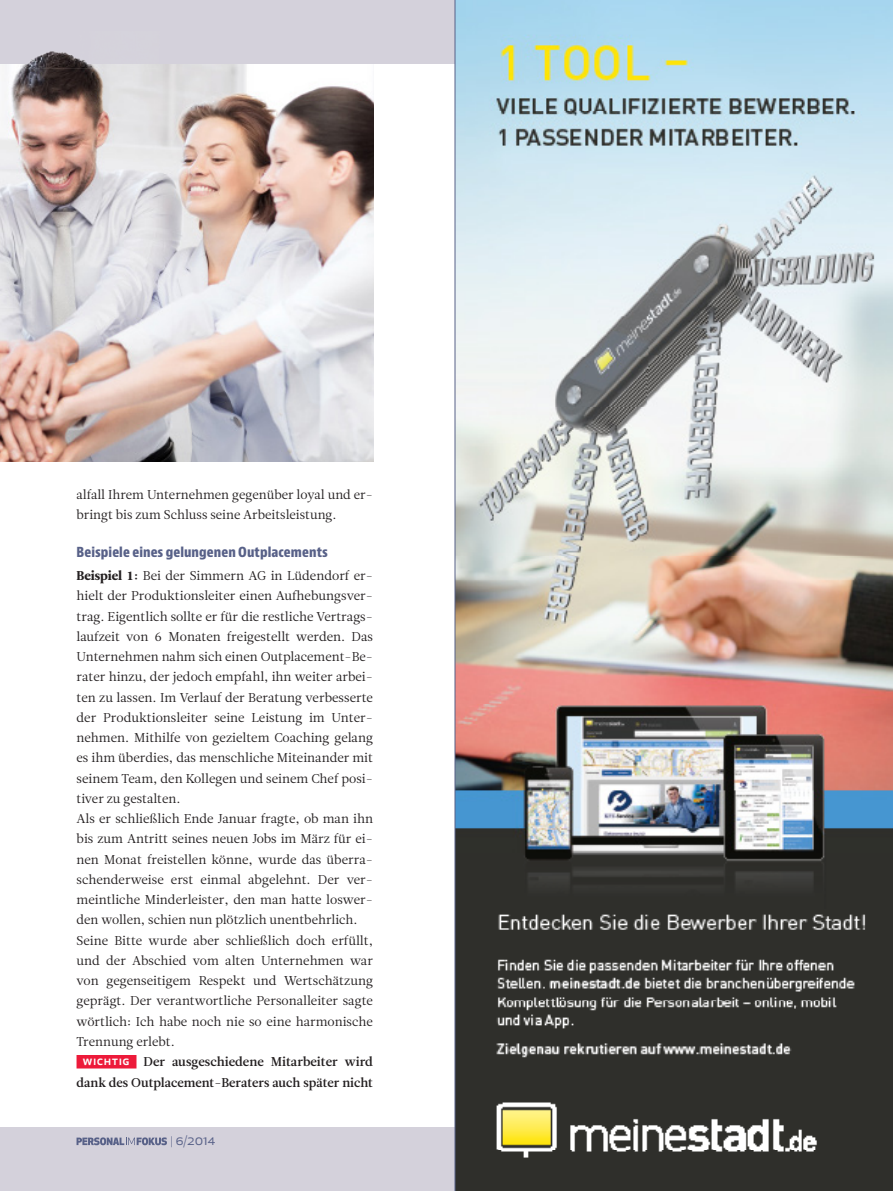
<style>
.page{position:relative;width:893px;height:1191px;background:#fff}
.page>*{position:absolute;margin:0;border:0;box-sizing:border-box;transform-origin:0 0}
.t1{font:15px "Apex New";color:#586188}
._06_Zwischenüberschr{font:800 condensed 13.5px "Bernino Sans";letter-spacing:.005em;color:#586188}
._03_Body_Normal{font:12.75px/20.2px "Leitura News Roman 1";color:#231f20;text-align:justify}
.praxistipp{font:12.75px/20.2px "Leitura News Roman 3";color:#231f20;text-align:center}
.s1{font-family:"Leitura News Roman 4"}
.s2{font-family:"Apex New";font-weight:500;color:#fff}
.s3{font-size:10.8px}
.s4{font-size:12px}
</style>
<div class="page">
<div style="left:0;top:0;width:455px;height:64px;background:#d4d1db"></div>
<div style="left:77px;top:1055px;width:59px;height:13px;background:#ed1a3a"></div>
<img style="left:0;top:175px;width:373px;height:286px">
<img style="left:0;top:51px;width:373px;height:124px">
<img style="left:456px;top:0;width:437px;height:1191px">
<div style="left:0;top:1127px;width:455px;height:64px;background:#d4d1db"></div>
<svg style="left:77px;top:1137px;width:90px;height:8px"></svg>
<hr style="left:455px;top:0;width:1px;height:1191px;background:#586188">
<p class="_03_Body_Normal" style="left:77px;top:485px;width:298px">alfall Ihrem Unternehmen gegenüber loyal und er&shy;bringt bis zum Schluss seine Arbeitsleistung.</p>
<p class="_06_Zwischenüberschr" style="left:77px;top:543px;width:253px">Beispiele eines gelungenen Outplacements</p>
<p class="_03_Body_Normal" style="left:77px;top:566px;width:298px"><span class="s1">Beispiel 1:</span> Bei der Simmern AG in Lüdendorf er&shy;hielt der Produktionsleiter einen Aufhebungsver&shy;trag. Eigentlich sollte er für die restliche Vertrags&shy;laufzeit von 6 Monaten freigestellt werden. Das Unternehmen nahm sich einen Outplacement-Be&shy;rater hinzu, der jedoch empfahl, ihn weiter arbei&shy;ten zu lassen. Im Verlauf der Beratung verbesserte der Produktionsleiter seine Leistung im Unter&shy;nehmen. Mithilfe von gezieltem Coaching gelang es ihm überdies, das menschliche Miteinander mit seinem Team, den Kollegen und seinem Chef posi&shy;tiver zu gestalten.</p>
<p class="_03_Body_Normal" style="left:77px;top:809px;width:298px">Als er schließlich Ende Januar fragte, ob man ihn bis zum Antritt seines neuen Jobs im März für ei&shy;nen Monat freistellen könne, wurde das überra&shy;schenderweise erst einmal abgelehnt. Der ver&shy;meintliche Minderleister, den man hatte loswer&shy;den wollen, schien nun plötzlich unentbehrlich.</p>
<p class="_03_Body_Normal" style="left:77px;top:930px;width:298px">Seine Bitte wurde aber schließlich doch erfüllt, und der Abschied vom alten Unternehmen war von gegenseitigem Respekt und Wertschätzung geprägt. Der verantwortliche Personalleiter sagte wörtlich: Ich habe noch nie so eine harmonische Trennung erlebt.</p>
<p class="praxistipp" style="left:77px;top:1052px;width:298px"><span class="s2">wichtig</span> Der ausgeschiedene Mitarbeiter wird dank des Outplacement-Beraters auch später nicht</p>
<p class="t1" style="left:171px;top:1129px;width:46px"><span class="s3">|</span> 6<span class="s4">/</span>2014</p>
</div>
